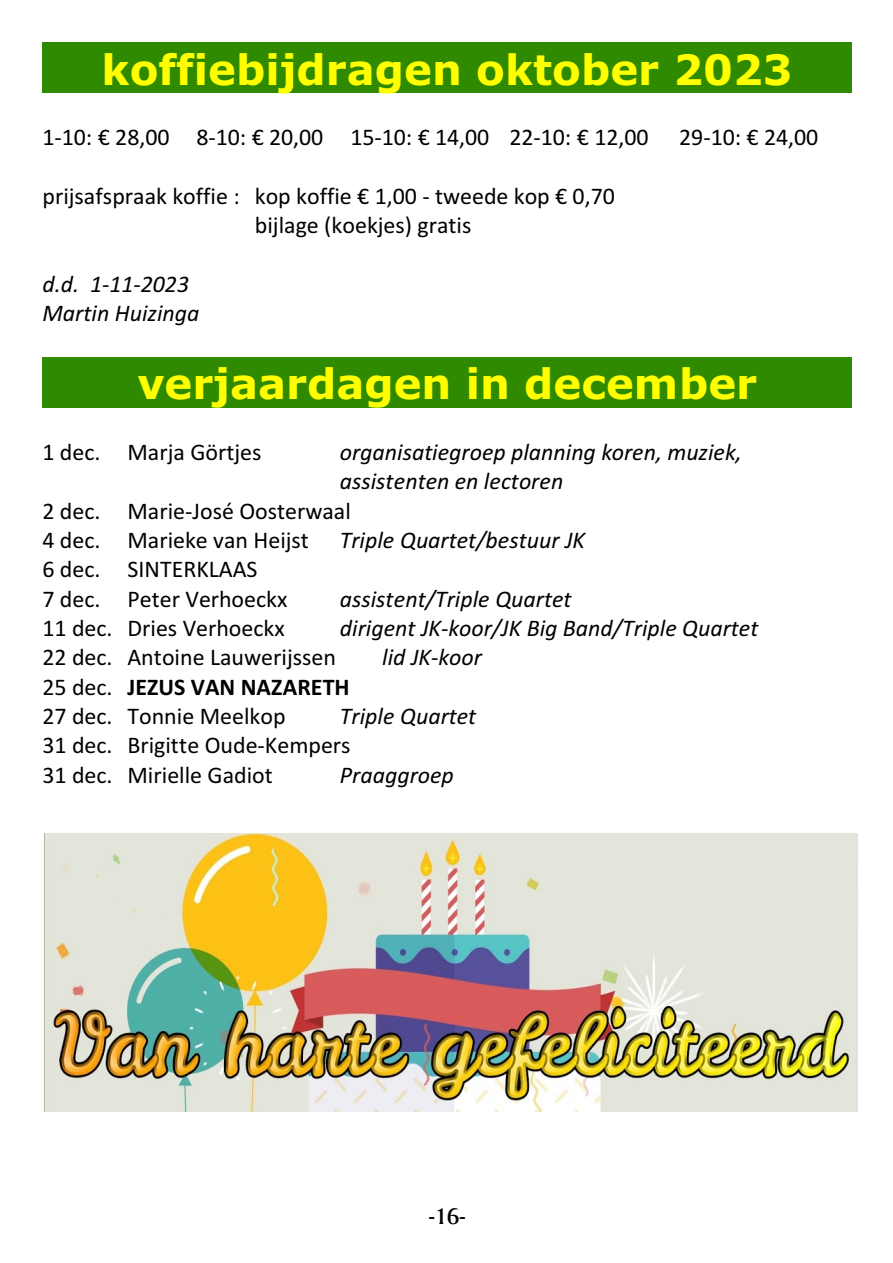
<style>
.page{position:relative;width:893px;height:1263px;background:#fff}
.page>*{position:absolute;margin:0;border:0;box-sizing:border-box;transform-origin:0 0}
.t1{font:700 42px "Verdana";color:#ff0}
.t2{font:24px/29.4px "Calibri";color:#000}
.t3{font:italic 24px/29.4px "Calibri";color:#000}
.t4{font:24px "Amerigo BT Medium A";color:#000}
.s1{font-weight:700}
</style>
<div class="page">
<div style="left:42px;top:42px;width:810px;height:51px;background:#308a00"></div>
<div style="left:42px;top:357px;width:810px;height:51px;background:#308a00"></div>
<img style="left:44px;top:834px;width:814px;height:277px">
<h1 class="t1" style="left:102px;top:52px;width:693px">koffiebijdragen oktober 2023</h1>
<p class="t2" style="left:42px;top:125px;width:608px">1-10: € 28,00 8-10: € 20,00 15-10: € 14,00 22-10: € 12,00</p>
<p class="t2" style="left:679px;top:125px;width:141px">29-10: € 24,00</p>
<p class="t2" style="left:255px;top:183px;width:361px;text-indent:-212px">prijsafspraak koffie : kop koffie € 1,00 - tweede kop € 0,70 bijlage (koekjes) gratis</p>
<p class="t3" style="left:42px;top:271px;width:159px">d.d. 1-11-2023<br>Martin Huizinga</p>
<h1 class="t1" style="left:137px;top:367px;width:621px">verjaardagen in december</h1>
<p class="t2" style="left:42px;top:439px;width:220px">1 dec. Marja Görtjes</p>
<p class="t3" style="left:340px;top:439px;width:404px">organisatiegroep planning koren, muziek, assistenten en lectoren</p>
<p class="t2" style="left:42px;top:498px;width:310px">2 dec. Marie-José Oosterwaal<br>4 dec. Marieke van Heijst</p>
<p class="t3" style="left:340px;top:527px;width:247px">Triple Quartet/bestuur JK</p>
<p class="t2" style="left:42px;top:557px;width:246px">6 dec. SINTERKLAAS<br>7 dec. Peter Verhoeckx</p>
<p class="t3" style="left:340px;top:586px;width:233px">assistent/Triple Quartet</p>
<p class="t2" style="left:42px;top:615px;width:244px">11 dec. Dries Verhoeckx</p>
<p class="t3" style="left:340px;top:615px;width:420px">dirigent JK-koor/JK Big Band/Triple Quartet</p>
<p class="t2" style="left:42px;top:645px;width:295px">22 dec. Antoine Lauwerijssen</p>
<p class="t3" style="left:382px;top:645px;width:101px">lid JK-koor</p>
<p class="t2" style="left:42px;top:674px;width:309px">25 dec. <span class="s1">JEZUS VAN NAZARETH<br></span>27 dec. Tonnie Meelkop</p>
<p class="t3" style="left:340px;top:703px;width:138px">Triple Quartet</p>
<p class="t2" style="left:42px;top:733px;width:309px">31 dec. Brigitte Oude-Kempers<br>31 dec. Mirielle Gadiot</p>
<p class="t3" style="left:340px;top:762px;width:116px">Praaggroep</p>
<p class="t4" style="left:429px;top:1205px;width:38px">-16-</p>
</div>
